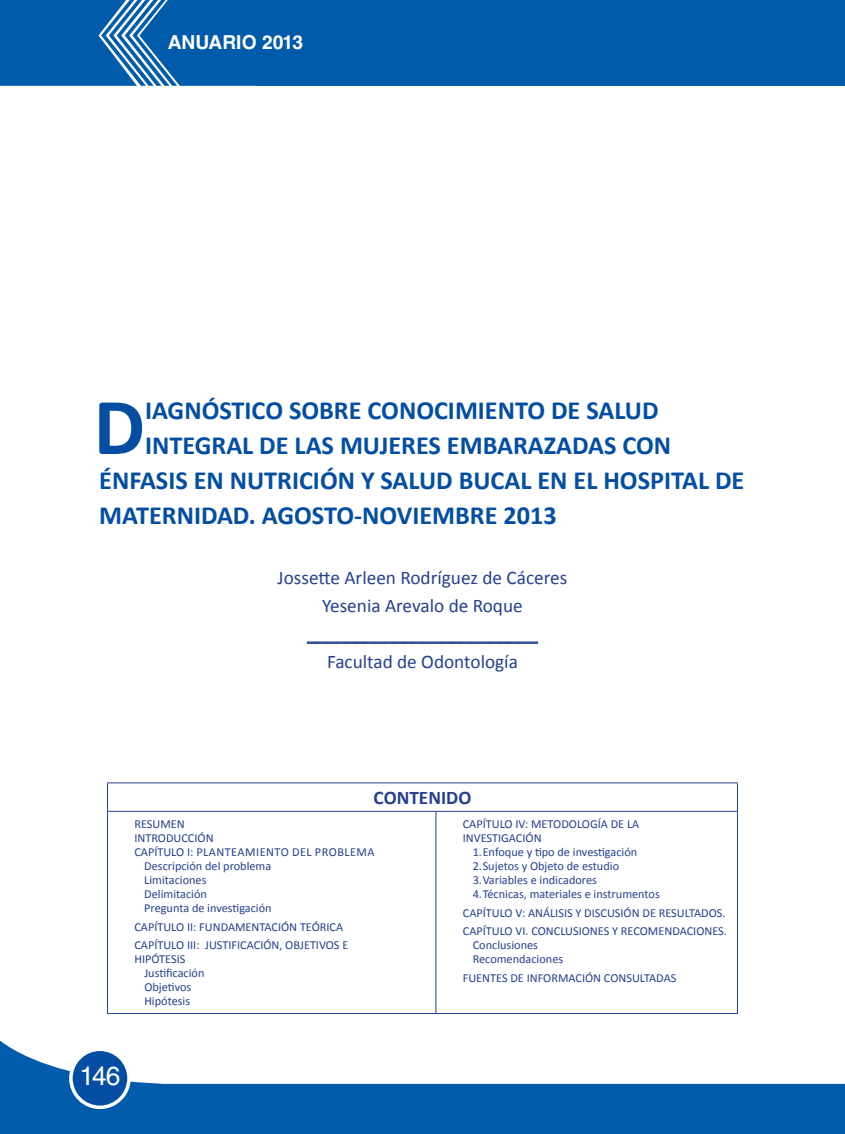
<style>
.page{position:relative;width:845px;height:1134px;background:#fff}
.page>*{position:absolute;margin:0;border:0;box-sizing:border-box;transform-origin:0 0}
.t1{font:700 81.38px "Calibri";color:#034ea2}
.t2{font:700 26.25px "Calibri";color:#034ea2}
.t3{font:26.25px "Helvetica LT Std";color:#fff}
.t4{font:19.25px/27.7px "Calibri";color:#25408f;text-align:center}
.t5{font:700 19.25px "Helvetica LT Std";color:#fff}
.t6{font:700 19.25px "Calibri";color:#25408f}
.t7{font:12.25px/14px "Calibri";color:#25408f}
</style>
<div class="page">
<svg style="left:0;top:1040px;width:844px;height:94px"></svg>
<div style="left:71px;top:1049px;width:58px;height:58px;background:#034ea2;border-radius:50%"></div>
<div style="left:69px;top:1048px;width:62px;height:61px;border:4px solid #fff;border-radius:50%"></div>
<div style="left:256px;top:0;width:588px;height:86px;background:#005baa"></div>
<svg style="left:0;top:0;width:256px;height:86px;background:#1266b0"></svg>
<svg style="left:306px;top:641px;width:232px;height:3px"></svg>
<hr style="left:107px;top:782px;width:328px;height:1px;background:#25408f">
<svg style="left:107px;top:783px;width:1px;height:28px"></svg>
<hr style="left:435px;top:782px;width:302px;height:1px;background:#25408f">
<hr style="left:107px;top:811px;width:328px;height:1px;background:#25408f">
<hr style="left:107px;top:812px;width:1px;height:201px;background:#25408f">
<hr style="left:435px;top:811px;width:302px;height:1px;background:#25408f">
<hr style="left:435px;top:812px;width:1px;height:201px;background:#25408f">
<hr style="left:736px;top:812px;width:1px;height:201px;background:#25408f">
<hr style="left:107px;top:1013px;width:328px;height:1px;background:#25408f">
<hr style="left:435px;top:1013px;width:302px;height:1px;background:#25408f">
<h3 class="t5" style="left:168px;top:31px;width:137px">ANUARIO 2013</h3>
<h1 class="t1" style="left:94px;top:375px;width:53px">D</h1>
<h2 class="t2" style="left:145px;top:394px;width:515px">IAGNÓSTICO SOBRE CONOCIMIENTO DE SALUD</h2>
<h2 class="t2" style="left:145px;top:429px;width:527px">INTEGRAL DE LAS MUJERES EMBARAZADAS CON</h2>
<h2 class="t2" style="left:99px;top:464px;width:646px">ÉNFASIS EN NUTRICIÓN Y SALUD BUCAL EN EL HOSPITAL DE</h2>
<h2 class="t2" style="left:99px;top:499px;width:459px">MATERNIDAD. AGOSTO-NOVIEMBRE 2013</h2>
<h3 class="t4" style="left:277px;top:564px;width:291px">Jossette Arleen Rodríguez de Cáceres<br>Yesenia Arevalo de Roque ________________________<br>Facultad de Odontología</h3>
<h3 class="t6" style="left:373px;top:786px;width:99px">CONTENIDO</h3>
<p class="t7" style="left:134px;top:817px;width:81px">RESUMEN<br>INTRODUCCIÓN<br>CAPÍTULO I: Planteamient</p>
<p class="t7" style="left:280px;top:845px;width:19px">o del</p>
<p class="t7" style="left:315px;top:845px;width:31px">problema</p>
<p class="t7" style="left:144px;top:859px;width:129px">Descripción del problema<br>Limitaciones<br>Delimitación<br>Pregunta de investigación</p>
<p class="t7" style="left:134px;top:917px;width:215px;line-height:18.9px">CAPÍTULO II: FUNDAMENTACIÓN TEÓRICA<br>CAPÍTULO III: JUSTIFICACIÓN, OBJETIVOS E</p>
<p class="t7" style="left:144px;top:952px;width:62px;text-indent:-10px">HIPÓTESIS<br>Justificación<br>Objetivos<br>Hipótesis</p>
<h2 class="t3" style="left:80px;top:1061px;width:42px">146</h2>
<p class="t7" style="left:462px;top:817px;width:178px">CAPÍTULO IV: METODOLOGÍA DE LA<br>INVESTIGACIÓN</p>
<p class="t7" style="left:472px;top:845px;width:188px">1.Enfoque y tipo de investigación<br>2.Sujetos y Objeto de estudio<br>3.Variables e indicadores<br>4.Técnicas, materiales e instrumentos</p>
<p class="t7" style="left:462px;top:903px;width:265px;line-height:18.9px">CAPÍTULO V: ANÁLISIS Y DISCUSIÓN DE RESULTADOS.<br>CAPÍTULO VI. CONCLUSIONES Y RECOMENDACIONES.</p>
<p class="t7" style="left:472px;top:938px;width:92px">Conclusiones<br>Recomendaciones</p>
<p class="t7" style="left:462px;top:971px;width:215px">FUENTES DE INFORMACIÓN CONSULTADAS</p>
</div>
